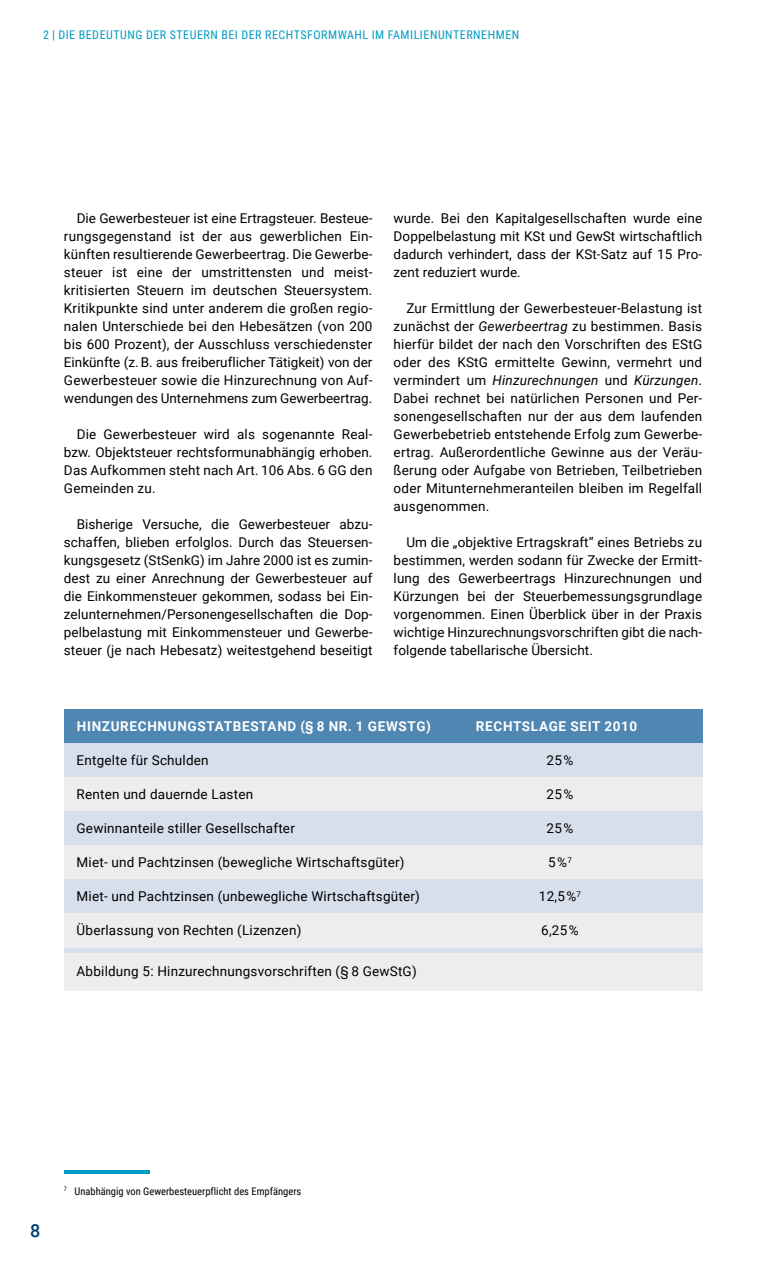
<style>
.page{position:relative;width:766px;height:1263px;background:#fff}
.page>*{position:absolute;margin:0;border:0;box-sizing:border-box;transform-origin:0 0}
.t1{font:500 18px "Roboto";color:#003e6e}
.t2{font:13.5px/18px "Roboto";letter-spacing:.015em;color:#000;text-align:justify}
.t3{font:700 13.5px "Roboto";letter-spacing:.05em;color:#fff}
.t4{font:12px "Roboto Condensed";letter-spacing:.045em;color:#009cc1}
.t5{font:10.5px "Roboto Condensed";color:#000}
.s1{font-style:italic}
</style>
<div class="page">
<div style="left:64px;top:948px;width:638px;height:8px;background:#d8dfec"></div>
<div style="left:64px;top:953px;width:638px;height:38px;background:#ededed"></div>
<div style="left:64px;top:709px;width:638px;height:34px;background:#5086b2"></div>
<div style="left:64px;top:743px;width:638px;height:35px;background:#d8dfec"></div>
<div style="left:64px;top:778px;width:638px;height:34px;background:#ededed"></div>
<div style="left:64px;top:812px;width:638px;height:34px;background:#d8dfec"></div>
<div style="left:64px;top:846px;width:638px;height:34px;background:#ededed"></div>
<div style="left:64px;top:880px;width:638px;height:34px;background:#d8dfec"></div>
<div style="left:64px;top:914px;width:638px;height:34px;background:#ededed"></div>
<hr style="left:64px;top:1170px;width:85px;height:4px;background:#009cc1">
<p class="t4" style="left:43px;top:26px;width:477px">2 | DIE BEDEUTUNG DER STEUERN BEI DER RECHTSFORMWAHL IM FAMILIENUNTERNEHMEN</p>
<p class="t2" style="left:64px;top:208px;width:310px;text-indent:13px">Die Gewerbesteuer ist eine Ertragsteuer. Besteue&shy;rungsgegenstand ist der aus gewerblichen Ein&shy;künften resultierende Gewerbeertrag. Die Gewerbe&shy;steuer ist eine der umstrittensten und meist&shy;kritisierten Steuern im deutschen Steuersystem.<br>Kritikpunkte sind unter anderem die großen regio&shy;nalen Unterschiede bei den Hebesätzen (von 200 bis 600 Prozent), der Ausschluss verschiedenster Einkünfte (z. B. aus freiberuflicher Tätigkeit) von der Gewerbesteuer sowie die Hinzurechnung von Auf&shy;wendungen des Unternehmens zum Gewerbeertrag.</p>
<p class="t2" style="left:64px;top:424px;width:310px;text-indent:13px">Die Gewerbesteuer wird als sogenannte Real&shy;bzw. Objektsteuer rechtsformunabhängig erhoben.<br>Das Aufkommen steht nach Art. 106 Abs. 6 GG den Gemeinden zu.</p>
<p class="t2" style="left:64px;top:514px;width:310px;text-indent:13px">Bisherige Versuche, die Gewerbesteuer abzu&shy;schaffen, blieben erfolglos. Durch das Steuersen&shy;kungsgesetz (StSenkG) im Jahre 2000 ist es zumin&shy;dest zu einer Anrechnung der Gewerbesteuer auf die Einkommensteuer gekommen, sodass bei Ein&shy;zelunternehmen/Personengesellschaften die Dop&shy;pelbelastung mit Einkommensteuer und Gewerbe&shy;steuer (je nach Hebesatz) weitestgehend beseitigt</p>
<p class="t2" style="left:393px;top:208px;width:310px">wurde. Bei den Kapitalgesellschaften wurde eine Doppelbelastung mit KSt und GewSt wirtschaftlich dadurch verhindert, dass der KSt-Satz auf 15 Pro&shy;zent reduziert wurde.</p>
<p class="t2" style="left:393px;top:298px;width:310px;text-indent:13px">Zur Ermittlung der Gewerbesteuer-Belastung ist zunächst der <span class="s1">Gewerbeertrag</span> zu bestimmen. Basis hierfür bildet der nach den Vorschriften des EStG oder des KStG ermittelte Gewinn, vermehrt und vermindert um <span class="s1">Hinzurechnungen</span> und <span class="s1">Kürzungen</span>.<br>Dabei rechnet bei natürlichen Personen und Per&shy;sonengesellschaften nur der aus dem laufenden Gewerbebetrieb entstehende Erfolg zum Gewerbe&shy;ertrag. Außerordentliche Gewinne aus der Veräu&shy;ßerung oder Aufgabe von Betrieben, Teilbetrieben oder Mitunternehmeranteilen bleiben im Regelfall ausgenommen.</p>
<p class="t2" style="left:393px;top:532px;width:310px;text-indent:13px">Um die „objektive Ertragskraft“ eines Betriebs zu bestimmen, werden sodann für Zwecke der Ermitt&shy;lung des Gewerbeertrags Hinzurechnungen und Kürzungen bei der Steuerbemessungsgrundlage vorgenommen. Einen Überblick über in der Praxis wichtige Hinzurechnungsvorschriften gibt die nach&shy;folgende tabellarische Übersicht.</p>
<p class="t3" style="left:77px;top:717px;width:355px">HINZURECHNUNGSTATBESTAND (§ 8 NR. 1 GEWSTG)</p>
<p class="t3" style="left:476px;top:717px;width:163px">RECHTSLAGE SEIT 2010</p>
<p class="t2" style="left:77px;top:751px;width:133px">Entgelte für Schulden</p>
<p class="t2" style="left:546px;top:751px;width:28px">25%</p>
<p class="t2" style="left:77px;top:785px;width:178px">Renten und dauernde Lasten</p>
<p class="t2" style="left:546px;top:785px;width:28px">25%</p>
<p class="t2" style="left:77px;top:819px;width:220px">Gewinnanteile stiller Gesellschafter</p>
<p class="t2" style="left:546px;top:819px;width:28px">25%</p>
<p class="t2" style="left:77px;top:853px;width:329px">Miet- und Pachtzinsen (bewegliche Wirtschaftsgüter)</p>
<p class="t2" style="left:548px;top:853px;width:25px">5%<sup>7</sup></p>
<p class="t2" style="left:77px;top:887px;width:345px">Miet- und Pachtzinsen (unbewegliche Wirtschaftsgüter)</p>
<p class="t2" style="left:539px;top:887px;width:44px">12,5%<sup>7</sup></p>
<p class="t2" style="left:77px;top:921px;width:226px">Überlassung von Rechten (Lizenzen)</p>
<p class="t2" style="left:541px;top:921px;width:39px">6,25%</p>
<p class="t2" style="left:77px;top:962px;width:341px">Abbildung 5: Hinzurechnungsvorschriften (§ 8 GewStG)</p>
<h1 class="t1" style="left:30px;top:1218px;width:12px">8</h1>
<p class="t5" style="left:64px;top:1184px;width:239px"><sup>7</sup> Unabhängig von Gewerbesteuerpflicht des Empfängers</p>
</div>
